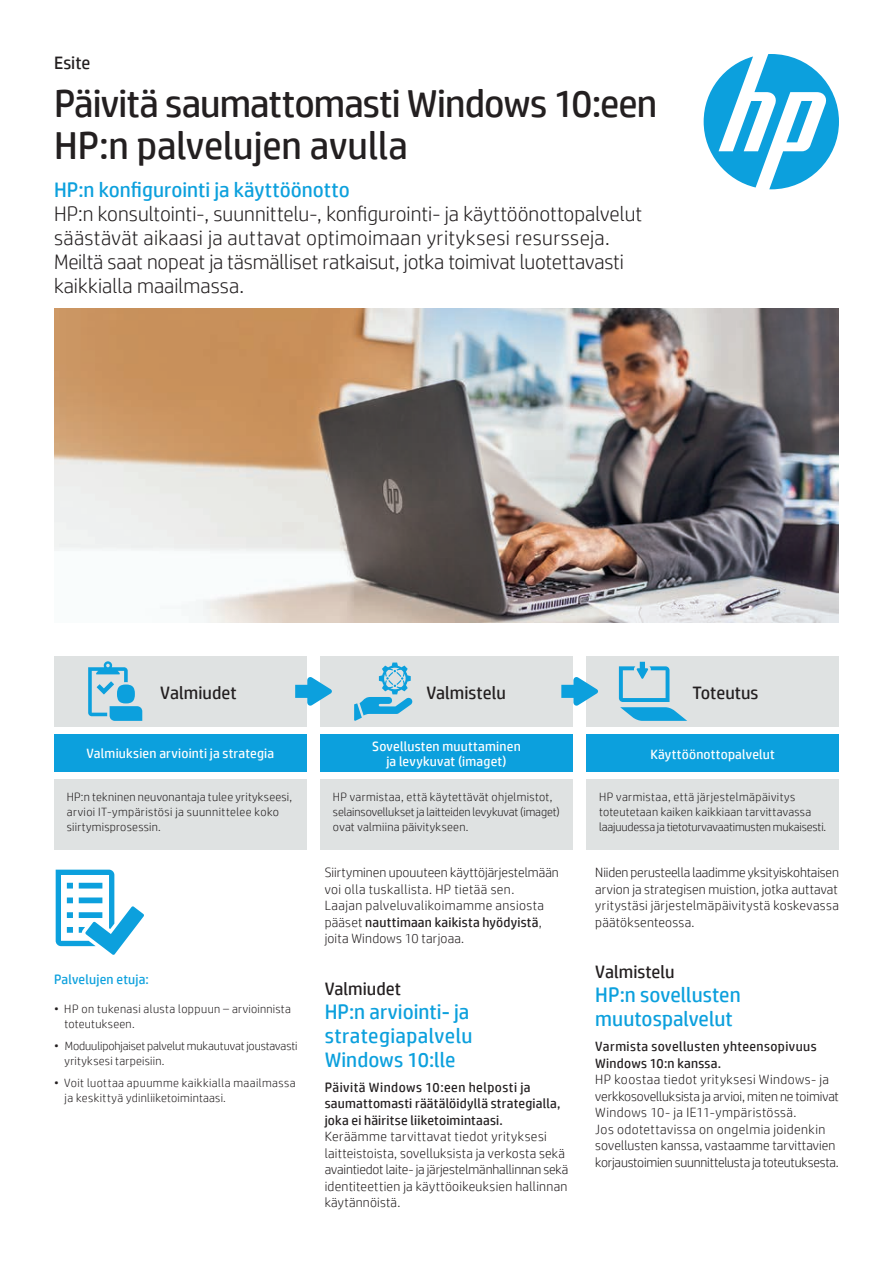
<style>
.page{position:relative;width:893px;height:1263px;background:#fff}
.page>*{position:absolute;margin:0;border:0;box-sizing:border-box;transform-origin:0 0}
.Headline_28_30{font:39px/42px "HP Simplified";letter-spacing:-.02em;color:#231f20}
.Intro_14_16{font:300 21px/24px "HP Simplified";color:#231f20}
.Subhead_14_16_light{font:21px/24px "HP Simplified";color:#0ca0dd}
.Subhead_no_space{font:21px "HP Simplified";color:#0ca0dd}
.Call_to_action_12_12{font:18px "HP Simplified";color:#231f20}
.Document_type_12_14{font:18px "HP Simplified";color:#231f20}
.Body_last{font:300 13.5px/16.5px "HP Simplified";letter-spacing:.02em;color:#231f20}
.Body{font:300 13.5px/16.5px "HP Simplified";letter-spacing:.005em;color:#231f20}
.Body_header_bold{font:13.5px/16.5px "HP Simplified";letter-spacing:.015em;color:#231f20}
.Table_text_9_10_cent{font:13.5px "HP Simplified";letter-spacing:.015em;color:#fff}
.Sidebar_header_9_10{font:13.5px "HP Simplified";letter-spacing:.015em;color:#0ca0dd}
.Table_text{font:300 12px/15px "HP Simplified";letter-spacing:.02em;color:#231f20}
.Table_text-2{font:300 12px/15px "HP Simplified";letter-spacing:-.005em;color:#231f20}
.s1{font-weight:400}
</style>
<div class="page">
<img style="left:54px;top:309px;width:785px;height:313px">
<div style="left:54px;top:656px;width:253px;height:71px;background:#dfe2e2"></div>
<div style="left:320px;top:656px;width:253px;height:71px;background:#dfe2e2"></div>
<div style="left:586px;top:656px;width:253px;height:71px;background:#dfe2e2"></div>
<svg style="left:704px;top:54px;width:135px;height:135px"></svg>
<svg style="left:88px;top:661px;width:54px;height:60px"></svg>
<div style="left:117px;top:684px;width:18px;height:19px;background:#0ca0dd;border-radius:50%"></div>
<svg style="left:561px;top:677px;width:37px;height:29px"></svg>
<svg style="left:295px;top:677px;width:37px;height:29px"></svg>
<svg style="left:354px;top:662px;width:59px;height:59px"></svg>
<svg style="left:619px;top:662px;width:68px;height:59px"></svg>
<svg style="left:56px;top:870px;width:88px;height:85px"></svg>
<div style="left:54px;top:779px;width:253px;height:70px;background:#dfe2e2"></div>
<div style="left:320px;top:779px;width:253px;height:70px;background:#dfe2e2"></div>
<div style="left:586px;top:779px;width:253px;height:70px;background:#dfe2e2"></div>
<div style="left:54px;top:734px;width:253px;height:38px;background:#0ca0dd"></div>
<div style="left:320px;top:734px;width:253px;height:38px;background:#0ca0dd"></div>
<div style="left:586px;top:734px;width:253px;height:38px;background:#0ca0dd"></div>
<p class="Document_type_12_14" style="left:54px;top:51px;width:38px">Esite</p>
<p class="Headline_28_30" style="left:54px;top:82px;width:605px">Päivitä saumattomasti Windows 10:een<br>HP:n palvelujen avulla</p>
<p class="Subhead_no_space" style="left:54px;top:176px;width:297px">HP:n konfigurointi ja käyttöönotto</p>
<p class="Intro_14_16" style="left:54px;top:201px;width:590px">HP:n konsultointi-, suunnittelu-, konfigurointi- ja käyttöönottopalvelut säästävät aikaasi ja auttavat optimoimaan yrityksesi resursseja.<br>Meiltä saat nopeat ja täsmälliset ratkaisut, jotka toimivat luotettavasti kaikkialla maailmassa.</p>
<p class="Call_to_action_12_12" style="left:160px;top:681px;width:78px">Valmiudet</p>
<p class="Call_to_action_12_12" style="left:426px;top:681px;width:81px">Valmistelu</p>
<p class="Call_to_action_12_12" style="left:693px;top:681px;width:67px">Toteutus</p>
<p class="Table_text_9_10_cent" style="left:86px;top:745px;width:189px">Valmiuksien arviointi ja strategia</p>
<p class="Table_text_9_10_cent" style="left:372px;top:738px;width:150px">Sovellusten muuttaminen</p>
<p class="Table_text_9_10_cent" style="left:386px;top:753px;width:122px">ja levykuvat (imaget)</p>
<p class="Table_text_9_10_cent" style="left:650px;top:745px;width:126px">Käyttöönottopalvelut</p>
<p class="Table_text" style="left:67px;top:789px;width:227px">HP:n tekninen neuvonantaja tulee yritykseesi, arvioi IT-ympäristösi ja suunnittelee koko siirtymisprosessin.</p>
<p class="Table_text" style="left:333px;top:789px;width:228px">HP varmistaa, että käytettävät ohjelmistot, selainsovellukset ja laitteiden levykuvat (imaget) ovat valmiina päivitykseen.</p>
<p class="Table_text" style="left:599px;top:789px;width:229px">HP varmistaa, että järjestelmäpäivitys toteutetaan kaiken kaikkiaan tarvittavassa laajuudessa ja tietoturvavaatimusten mukaisesti.</p>
<p class="Sidebar_header_9_10" style="left:54px;top:971px;width:96px">Palvelujen etuja:</p>
<p class="Table_text" style="left:65px;top:1001px;width:228px;text-indent:-11px">• HP on tukenasi alusta loppuun – arvioinnista toteutukseen.</p>
<p class="Table_text-2" style="left:65px;top:1038px;width:234px;text-indent:-11px">• Moduulipohjaiset palvelut mukautuvat joustavasti yrityksesi tarpeisiin.</p>
<p class="Table_text" style="left:65px;top:1074px;width:232px;text-indent:-11px">• Voit luottaa apuumme kaikkialla maailmassa ja keskittyä ydinliiketoimintaasi.</p>
<p class="Body_last" style="left:325px;top:864px;width:236px">Siirtyminen upouuteen käyttöjärjestelmään voi olla tuskallista. HP tietää sen.<br>Laajan palveluvalikoimamme ansiosta pääset <span class="s1">nauttimaan kaikista hyödyistä</span>, joita Windows 10 tarjoaa.</p>
<p class="Call_to_action_12_12" style="left:325px;top:977px;width:78px">Valmiudet</p>
<p class="Subhead_14_16_light" style="left:325px;top:999px;width:149px">HP:n arviointi- ja strategiapalvelu<br>Windows 10:lle</p>
<p class="Body_header_bold" style="left:325px;top:1078px;width:237px">Päivitä Windows 10:een helposti ja saumattomasti räätälöidyllä strategialla, joka ei häiritse liiketoimintaasi.</p>
<p class="Body_last" style="left:325px;top:1128px;width:245px">Keräämme tarvittavat tiedot yrityksesi laitteistoista, sovelluksista ja verkosta sekä avaintiedot laite- ja järjestelmänhallinnan sekä identiteettien ja käyttöoikeuksien hallinnan käytännöistä.</p>
<p class="Body_last" style="left:595px;top:864px;width:245px;text-align:justify">Niiden perusteella laadimme yksityiskohtaisen arvion ja strategisen muistion, jotka auttavat yritystäsi järjestelmäpäivitystä koskevassa päätöksenteossa.</p>
<p class="Call_to_action_12_12" style="left:595px;top:960px;width:81px">Valmistelu</p>
<p class="Subhead_14_16_light" style="left:595px;top:983px;width:147px">HP:n sovellusten muutospalvelut</p>
<p class="Body_header_bold" style="left:595px;top:1038px;width:223px">Varmista sovellusten yhteensopivuus<br>Windows 10:n kanssa.</p>
<p class="Body" style="left:595px;top:1071px;width:245px">HP koostaa tiedot yrityksesi Windows- ja verkkosovelluksista ja arvioi, miten ne toimivat Windows 10- ja IE11-ympäristössä.<br>Jos odotettavissa on ongelmia joidenkin sovellusten kanssa, vastaamme tarvittavien korjaustoimien suunnittelusta ja toteutuksesta.</p>
</div>
